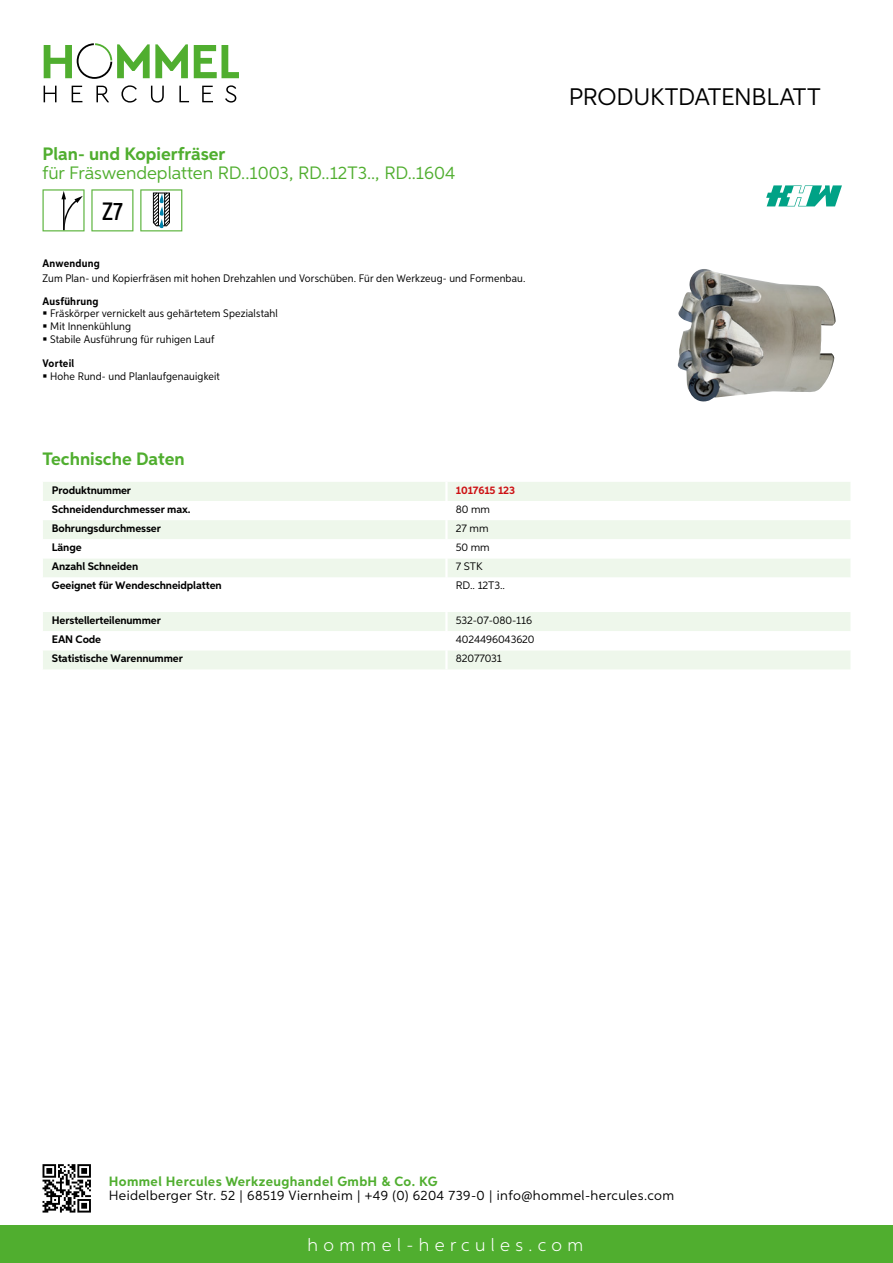
<style>
.page{position:relative;width:893px;height:1263px;background:#fff}
.page>*{position:absolute;margin:0;border:0;box-sizing:border-box;transform-origin:0 0}
.t1{font:500 25.2px "Aspira XX Nar";color:#000}
.t2{font:24px "Aspira";letter-spacing:-.01em;color:#000}
.t3{font:18px "Aspira";color:#50ae2f}
.t4{font:700 18px "Aspira";color:#50ae2f}
.t5{font:300 18px "Aspira";letter-spacing:.3em;color:#fff}
.t6{font:13.5px "Aspira";letter-spacing:.03em;color:#000}
.t7{font:700 13.5px "Aspira";letter-spacing:.03em;color:#50ae2f}
.t8{font:10.95px/12.8px "Aspira Nar";letter-spacing:.015em;color:#000}
.t9{font:700 10.95px "Aspira";letter-spacing:-.01em;color:#000}
.t10{font:10.95px "Aspira";letter-spacing:-.01em;color:#000}
.t11{font:700 10.95px "Aspira Nar";letter-spacing:.02em;color:#000}
.t12{font:700 10.95px "Aspira";letter-spacing:-.01em;color:#cd1013}
</style>
<div class="page">
<div style="left:0;top:1226px;width:893px;height:37px;background:#50ae2f"></div>
<svg style="left:43px;top:1164px;width:48px;height:48px"></svg>
<svg style="left:194px;top:45px;width:45px;height:33px"></svg>
<svg style="left:44px;top:43px;width:144px;height:36px"></svg>
<svg style="left:44px;top:86px;width:13px;height:16px"></svg>
<svg style="left:72px;top:86px;width:10px;height:16px"></svg>
<svg style="left:96px;top:86px;width:13px;height:16px"></svg>
<svg style="left:121px;top:85px;width:16px;height:18px"></svg>
<svg style="left:151px;top:86px;width:13px;height:17px"></svg>
<svg style="left:179px;top:86px;width:10px;height:16px"></svg>
<svg style="left:202px;top:86px;width:11px;height:16px"></svg>
<svg style="left:225px;top:85px;width:11px;height:18px"></svg>
<div style="left:43px;top:482px;width:807px;height:19px;background:#eef7eb"></div>
<svg style="left:43px;top:520px;width:807px;height:57px;fill:#eef7eb"></svg>
<hr style="left:445px;top:482px;width:3px;height:19px;background:#fff">
<hr style="left:445px;top:520px;width:3px;height:19px;background:#fff">
<hr style="left:445px;top:539px;width:3px;height:19px;background:#fff">
<hr style="left:445px;top:558px;width:3px;height:19px;background:#fff">
<svg style="left:43px;top:612px;width:807px;height:57px"></svg>
<hr style="left:445px;top:650px;width:3px;height:19px;background:#fff">
<svg style="left:43px;top:189px;width:42px;height:42px"></svg>
<svg style="left:91px;top:189px;width:42px;height:42px"></svg>
<svg style="left:140px;top:189px;width:42px;height:42px"></svg>
<img style="left:678px;top:269px;width:158px;height:133px">
<svg style="left:766px;top:185px;width:76px;height:21px"></svg>
<h3 class="t4" style="left:43px;top:142px;width:184px">Plan- und Kopierfräser</h3>
<h3 class="t3" style="left:43px;top:162px;width:414px">für Fräswendeplatten RD..1003, RD..12T3.., RD..1604</h3>
<h1 class="t1" style="left:102px;top:196px;width:22px">Z7</h1>
<p class="t11" style="left:43px;top:257px;width:59px">Anwendung</p>
<p class="t8" style="left:43px;top:272px;width:484px">Zum Plan- und Kopierfräsen mit hohen Drehzahlen und Vorschüben. Für den Werkzeug- und Formenbau.</p>
<p class="t11" style="left:43px;top:294px;width:58px">Ausführung</p>
<p class="t8" style="left:50px;top:307px;width:229px">Fräskörper vernickelt aus gehärtetem Spezialstahl<br>Mit Innenkühlung<br>Stabile Ausführung für ruhigen Lauf</p>
<p class="t11" style="left:43px;top:357px;width:33px">Vorteil</p>
<p class="t8" style="left:50px;top:370px;width:171px">Hohe Rund- und Planlaufgenauigkeit</p>
<h3 class="t4" style="left:43px;top:448px;width:144px">Technische Daten</h3>
<p class="t9" style="left:52px;top:483px;width:81px">Produktnummer</p>
<p class="t12" style="left:456px;top:483px;width:61px">1017615 123</p>
<p class="t9" style="left:52px;top:502px;width:140px">Schneidendurchmesser max.</p>
<p class="t10" style="left:456px;top:502px;width:36px">80 mm</p>
<p class="t9" style="left:52px;top:521px;width:111px">Bohrungsdurchmesser</p>
<p class="t10" style="left:456px;top:522px;width:34px">27 mm</p>
<p class="t9" style="left:52px;top:541px;width:31px">Länge</p>
<p class="t10" style="left:456px;top:541px;width:35px">50 mm</p>
<p class="t9" style="left:52px;top:560px;width:88px">Anzahl Schneiden</p>
<p class="t10" style="left:456px;top:560px;width:22px">7 STK</p>
<p class="t9" style="left:52px;top:579px;width:171px">Geeignet für Wendeschneidplatten</p>
<p class="t10" style="left:456px;top:579px;width:51px">RD.. 12T3..</p>
<p class="t9" style="left:52px;top:613px;width:111px">Herstellerteilenummer</p>
<p class="t10" style="left:456px;top:613px;width:78px">532-07-080-116</p>
<p class="t9" style="left:52px;top:633px;width:51px">EAN Code</p>
<p class="t10" style="left:456px;top:633px;width:80px">4024496043620</p>
<p class="t9" style="left:52px;top:652px;width:132px">Statistische Warennummer</p>
<p class="t10" style="left:456px;top:652px;width:48px">82077031</p>
<h2 class="t2" style="left:569px;top:82px;width:253px">Produktdatenblatt</h2>
<p class="t7" style="left:109px;top:1172px;width:330px">Hommel Hercules Werkzeughandel GmbH &amp; Co. KG</p>
<p class="t6" style="left:109px;top:1187px;width:567px">Heidelberger Str. 52 | 68519 Viernheim | +49 (0) 6204 739-0 | info@hommel-hercules.com</p>
<h3 class="t5" style="left:307px;top:1234px;width:277px">hommel-hercules.com</h3>
</div>
